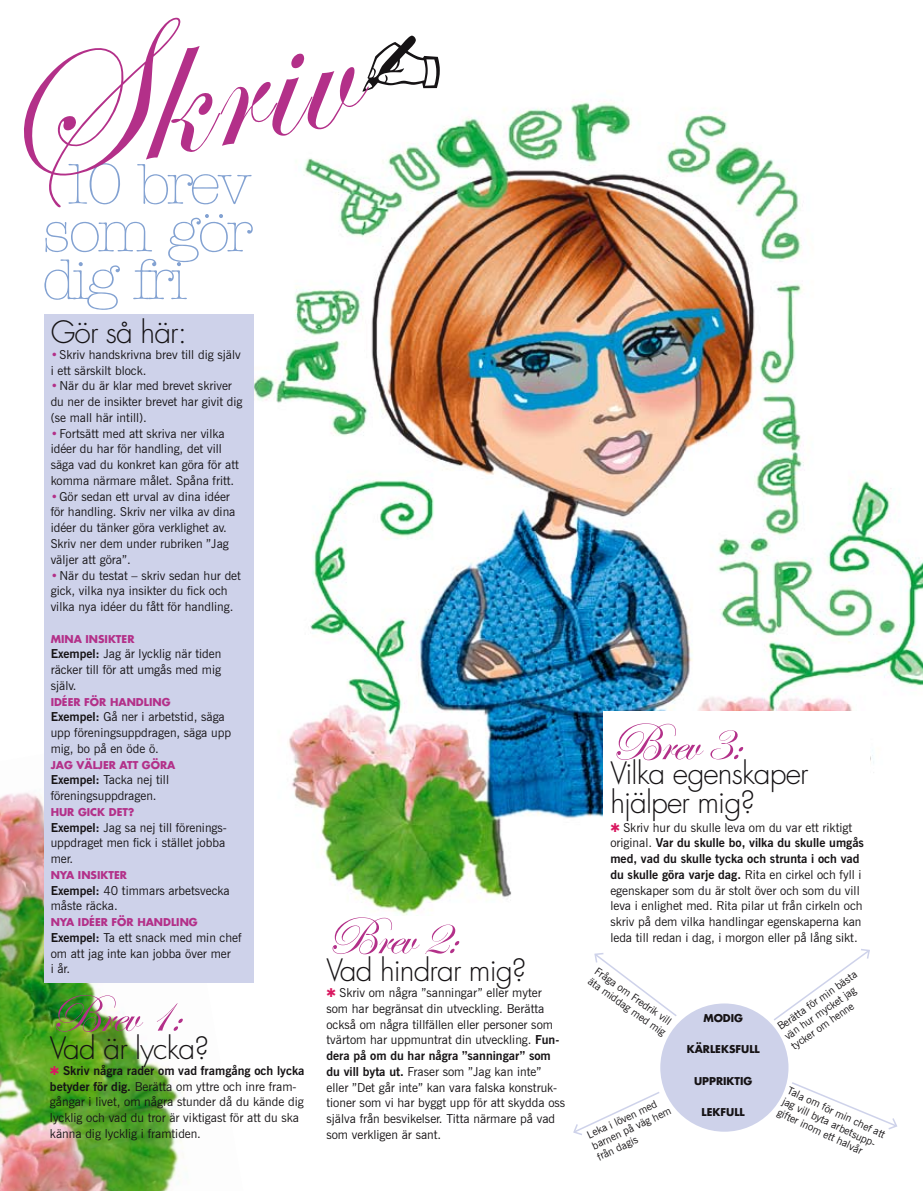
<style>
.page{position:relative;width:923px;height:1191px;background:#fff}
.page>*{position:absolute;margin:0;border:0;box-sizing:border-box;transform-origin:0 0}
.t1{font:300 56.1px/47.7px "American Typewriter BQ";letter-spacing:-.05em;color:#83a2d2;text-align:justify}
.t2{font:54px "Edwardian Script ITC";letter-spacing:-.03em;color:#b33089}
.t3{font:300 30px/28.5px "Futura";letter-spacing:-.03em;color:#161315}
.t4{font:12.3px/15.8px "News Gothic BT";color:#161315}
.t5{font:10.5px/12px "News Gothic BT";color:#161315}
.t6{font:700 10.5px "Futura";color:#b33089}
.t7{font:700 10.5px "Futura";color:#161315}
.s1{color:#b33089}
.s2{font-weight:700}
</style>
<div class="page">
<img style="left:0;top:732px;width:248px;height:459px">
<img style="left:254px;top:101px;width:669px;height:815px">
<div style="left:45px;top:314px;width:209px;height:668px;background:#ced2ea"></div>
<svg style="left:369px;top:36px;width:71px;height:54px"></svg>
<div style="left:660px;top:1003px;width:128px;height:128px;background:#ced2ea;border-radius:50%"></div>
<svg style="left:594px;top:953px;width:83px;height:63px"></svg>
<svg style="left:774px;top:949px;width:96px;height:72px"></svg>
<svg style="left:792px;top:1082px;width:105px;height:48px"></svg>
<svg style="left:573px;top:1092px;width:87px;height:43px"></svg>
<div style="left:604px;top:711px;width:266px;height:181px;background:#fff"></div>
<svg style="left:24px;top:17px;width:345px;height:190px"></svg>
<svg style="left:50px;top:1065px;width:9px;height:9px"></svg>
<h1 class="t1" style="left:41px;top:162px;width:213px;text-indent:17px">10 brev som gör dig fri</h1>
<h3 class="t3" style="left:51px;top:318px;width:138px">Gör så här:</h3>
<p class="t4" style="left:51px;top:346px;width:191px"><span class="s1">•</span>Skriv handskrivna brev till dig själv i ett särskilt block.</p>
<p class="t4" style="left:51px;top:378px;width:193px"><span class="s1">•</span>När du är klar med brevet skriver du ner de insikter brevet har givit dig (se mall här intill).</p>
<p class="t4" style="left:51px;top:425px;width:190px"><span class="s1">•</span>Fortsätt med att skriva ner vilka idéer du har för handling, det vill säga vad du konkret kan göra för att komma närmare målet. Spåna fritt.</p>
<p class="t4" style="left:51px;top:488px;width:186px"><span class="s1">•</span>Gör sedan ett urval av dina idéer för handling. Skriv ner vilka av dina idéer du tänker göra verklighet av.<br>Skriv ner dem under rubriken ”Jag väljer att göra”.</p>
<p class="t4" style="left:51px;top:567px;width:192px"><span class="s1">•</span>När du testat – skriv sedan hur det gick, vilka nya insikter du fick och vilka nya idéer du fått för handling.</p>
<p class="t6" style="left:51px;top:631px;width:85px">MINA INSIKTER</p>
<p class="t4" style="left:51px;top:646px;width:172px;text-align:justify"><span class="s2">Exempel:</span> Jag är lycklig när tiden räcker till för att umgås med mig själv.</p>
<p class="t6" style="left:51px;top:694px;width:121px">IDÉER FÖR HANDLING</p>
<p class="t4" style="left:51px;top:709px;width:182px"><span class="s2">Exempel:</span> Gå ner i arbetstid, säga upp föreningsuppdragen, säga upp mig, bo på en öde ö.</p>
<p class="t6" style="left:51px;top:757px;width:126px">JAG VÄLJER ATT GÖRA</p>
<p class="t4" style="left:51px;top:772px;width:120px"><span class="s2">Exempel:</span> Tacka nej till föreningsuppdragen.</p>
<p class="t6" style="left:51px;top:804px;width:85px">HUR GICK DET?</p>
<p class="t4" style="left:51px;top:819px;width:178px"><span class="s2">Exempel:</span> Jag sa nej till förenings&shy;uppdraget men fick i stället jobba mer.</p>
<p class="t6" style="left:51px;top:867px;width:78px">NYA INSIKTER</p>
<p class="t4" style="left:51px;top:882px;width:181px"><span class="s2">Exempel:</span> 40 timmars arbetsvecka måste räcka.</p>
<p class="t6" style="left:51px;top:915px;width:149px">NYA IDÉER FÖR HANDLING</p>
<p class="t4" style="left:51px;top:929px;width:192px"><span class="s2">Exempel:</span> Ta ett snack med min chef om att jag inte kan jobba över mer<br>i år.</p>
<h2 class="t2" style="left:50px;top:984px;width:132px">Brev 1:</h2>
<h3 class="t3" style="left:50px;top:1034px;width:161px">Vad är lycka?</h3>
<p class="t4" style="left:50px;top:1062px;width:256px;text-indent:13px"><span class="s2">Skriv några rader om vad framgång och lycka betyder för dig.</span> Berätta om yttre och inre fram&shy;gångar i livet, om några stunder då du kände dig lycklig och vad du tror är viktigast för att du ska känna dig lycklig i framtiden.</p>
<h2 class="t2" style="left:326px;top:907px;width:132px">Brev 2:</h2>
<h3 class="t3" style="left:326px;top:956px;width:202px">Vad hindrar mig?</h3>
<p class="t4" style="left:326px;top:984px;width:240px;text-indent:13px">Skriv om några ”sanningar” eller myter som har begränsat din utveckling. Berätta också om några tillfällen eller personer som tvärtom har uppmuntrat din utveckling. <span class="s2">Fun&shy;dera på om du har några ”sanningar” som du vill byta ut.</span> Fraser som ”Jag kan inte” eller ”Det går inte” kan vara falska konstruk&shy;tioner som vi har byggt upp för att skydda oss själva från besvikelser. Titta närmare på vad som verkligen är sant.</p>
<h2 class="t2" style="left:610px;top:713px;width:132px">Brev 3:</h2>
<h3 class="t3" style="left:610px;top:759px;width:200px">Vilka egenskaper hjälper mig?</h3>
<p class="t4" style="left:610px;top:819px;width:255px;text-align:center">Skriv hur du skulle leva om du var ett riktigt original. <span class="s2">Var du skulle bo, vilka du skulle umgås med, vad du skulle tycka och strunta i och vad du skulle göra varje dag.</span> Rita en cirkel och fyll i egenskaper som du är stolt över och som du vill leva i enlighet med. Rita pilar ut från cirkeln och skriv på dem vilka handlingar egenskaperna kan leda till redan i dag, i morgon eller på lång sikt.</p>
<p class="t5" style="left:599px;top:965px;width:94px;rotate:35deg">Fråga om Fredrik vill äta middag med mig</p>
<p class="t5" style="left:775px;top:1022px;width:96px;rotate:-35deg">Berätta för min bästa vän hur mycket jag tycker om henne</p>
<p class="t5" style="left:790px;top:1084px;width:108px;rotate:25deg">Tala om för min chef att jag vill byta arbetsupp&shy;gifter inom ett halvår</p>
<p class="t7" style="left:703px;top:1010px;width:41px">MODIG</p>
<p class="t7" style="left:687px;top:1042px;width:74px">KÄRLEKSFULL</p>
<p class="t7" style="left:694px;top:1073px;width:60px">UPPRIKTIG</p>
<p class="t7" style="left:701px;top:1105px;width:45px">LEKFULL</p>
<p class="t5" style="left:585px;top:1129px;width:87px;rotate:-25deg">Leka i löven med barnen på väg hem från dagis</p>
</div>
